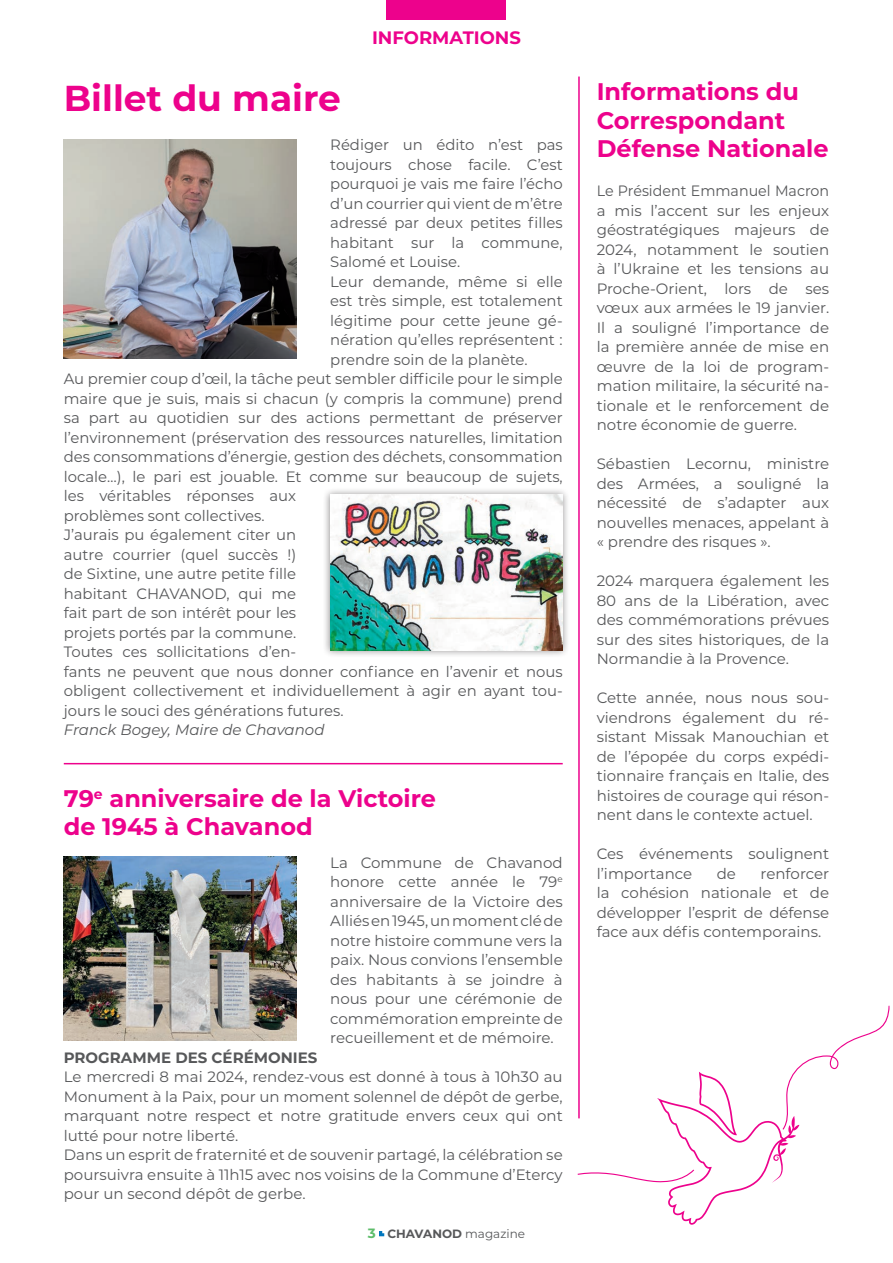
<style>
.page{position:relative;width:893px;height:1263px;background:#fff}
.page>*{position:absolute;margin:0;border:0;box-sizing:border-box;transform-origin:0 0}
.t1{font:700 36px "Montserrat";color:#ed028c}
.t2{font:700 24px/28.8px "Montserrat";color:#ed028c}
.t3{font:700 18px "Montserrat";color:#ed028c}
.t4{font:15px/19.5px "Montserrat";color:#57585a;text-align:justify}
.t5{font:15px/19.5px "Montserrat";color:#57585a;text-align:justify;scale:.95 1}
.t6{font:italic 15px "Montserrat";color:#57585a}
.t7{font:700 15px "Montserrat";color:#57585a}
.t8{font:700 12px "Montserrat";color:#57585a}
.s1{font-size:13.5px;color:#5ebd6b}
.s2{font-weight:400}
</style>
<div class="page">
<div style="left:323px;top:487px;width:247px;height:171px;background:#231f20;opacity:.5"></div>
<img style="left:330px;top:495px;width:233px;height:155px">
<img style="left:64px;top:140px;width:232px;height:219px">
<hr style="left:64px;top:763px;width:499px;height:1px;background:#ed028c">
<img style="left:64px;top:856px;width:232px;height:185px">
<hr style="left:578px;top:77px;width:2px;height:1041px;background:#ed028c">
<svg style="left:577px;top:1005px;width:313px;height:220px"></svg>
<div style="left:387px;top:0;width:119px;height:20px;background:#ed028c"></div>
<svg style="left:379px;top:1231px;width:5px;height:5px"></svg>
<p class="t3" style="left:372px;top:25px;width:150px">INFORMATIONS</p>
<h1 class="t1" style="left:64px;top:73px;width:279px">Billet du maire</h1>
<p class="t4" style="left:330px;top:135px;width:234px">Rédiger un édito n’est pas</p>
<p class="t4" style="left:330px;top:154px;width:234px">toujours chose facile. C’est</p>
<p class="t4" style="left:330px;top:174px;width:234px">pourquoi je vais me faire l’écho</p>
<p class="t4" style="left:330px;top:193px;width:234px">d’un courrier qui vient de m’être</p>
<p class="t4" style="left:330px;top:213px;width:234px">adressé par deux petites filles</p>
<p class="t4" style="left:330px;top:232px;width:234px">habitant sur la commune,</p>
<p class="t4" style="left:330px;top:252px;width:132px">Salomé et Louise.</p>
<p class="t4" style="left:330px;top:271px;width:234px">Leur demande, même si elle</p>
<p class="t4" style="left:330px;top:291px;width:234px">est très simple, est totalement</p>
<p class="t4" style="left:330px;top:310px;width:234px">légitime pour cette jeune gé-</p>
<p class="t4" style="left:330px;top:330px;width:234px">nération qu’elles représentent :</p>
<p class="t4" style="left:330px;top:349px;width:199px">prendre soin de la planète.</p>
<p class="t4" style="left:64px;top:369px;width:500px">Au premier coup d’œil, la tâche peut sembler difficile pour le simple</p>
<p class="t4" style="left:64px;top:388px;width:500px">maire que je suis, mais si chacun (y compris la commune) prend</p>
<p class="t4" style="left:64px;top:408px;width:500px">sa part au quotidien sur des actions permettant de préserver</p>
<p class="t4" style="left:64px;top:427px;width:500px">l’environnement (préservation des ressources naturelles, limitation</p>
<p class="t4" style="left:64px;top:447px;width:500px">des consommations d’énergie, gestion des déchets, consommation</p>
<p class="t4" style="left:64px;top:466px;width:500px">locale…), le pari est jouable. Et comme sur beaucoup de sujets,</p>
<p class="t4" style="left:64px;top:486px;width:234px">les véritables réponses aux</p>
<p class="t4" style="left:64px;top:505px;width:202px">problèmes sont collectives.</p>
<p class="t4" style="left:64px;top:525px;width:234px">J’aurais pu également citer un</p>
<p class="t4" style="left:64px;top:544px;width:234px">autre courrier (quel succès !)</p>
<p class="t4" style="left:64px;top:564px;width:234px">de Sixtine, une autre petite fille</p>
<p class="t4" style="left:64px;top:583px;width:234px">habitant CHAVANOD, qui me</p>
<p class="t4" style="left:64px;top:603px;width:234px">fait part de son intérêt pour les</p>
<p class="t4" style="left:64px;top:622px;width:234px">projets portés par la commune.</p>
<p class="t4" style="left:64px;top:642px;width:234px">Toutes ces sollicitations d’en-</p>
<p class="t4" style="left:64px;top:661px;width:500px">fants ne peuvent que nous donner confiance en l’avenir et nous</p>
<p class="t4" style="left:64px;top:681px;width:500px">obligent collectivement et individuellement à agir en ayant tou-</p>
<p class="t4" style="left:64px;top:700px;width:281px">jours le souci des générations futures.</p>
<p class="t6" style="left:64px;top:720px;width:262px">Franck Bogey, Maire de Chavanod</p>
<h2 class="t2" style="left:64px;top:782px;width:374px">79<sup>e</sup> anniversaire de la Victoire de 1945 à Chavanod</h2>
<p class="t4" style="left:330px;top:852px;width:234px">La Commune de Chavanod honore cette année le 79<sup>e </sup>anniversaire de la Victoire des Alliés en 1945, un moment clé de notre histoire commune vers la paix. Nous convions l’ensemble des habitants à se joindre à nous pour une cérémonie de commémoration empreinte de recueillement et de mémoire.</p>
<p class="t7" style="left:64px;top:1046px;width:255px">PROGRAMME DES CÉRÉMONIES</p>
<p class="t4" style="left:64px;top:1066px;width:500px;text-align:left">Le mercredi 8 mai 2024, rendez-vous est donné à tous à 10h30 au Monument à la Paix, pour un moment solennel de dépôt de gerbe, marquant notre respect et notre gratitude envers ceux qui ont lutté pour notre liberté.<br>Dans un esprit de fraternité et de souvenir partagé, la célébration se poursuivra ensuite à 11h15 avec nos voisins de la Commune d’Etercy pour un second dépôt de gerbe.</p>
<p class="t8" style="left:368px;top:1225px;width:159px"><span class="s1">3</span> CHAVANOD <span class="s2">magazine</span></p>
<h2 class="t2" style="left:597px;top:76px;width:233px">Informations du<br>Correspondant<br>Défense Nationale</h2>
<p class="t5" style="left:597px;top:181px;width:246px">Le Président Emmanuel Macron a mis l’accent sur les enjeux géostratégiques majeurs de 2024, notamment le soutien à l’Ukraine et les tensions au Proche-Orient, lors de ses vœux aux armées le 19 janvier.<br>Il a souligné l’importance de la première année de mise en œuvre de la loi de program&shy;mation militaire, la sécurité na&shy;tionale et le renforcement de notre économie de guerre.</p>
<p class="t4" style="left:597px;top:454px;width:234px">Sébastien Lecornu, ministre des Armées, a souligné la nécessité de s’adapter aux nouvelles menaces, appelant à « prendre des risques ».</p>
<p class="t4" style="left:597px;top:571px;width:234px">2024 marquera également les 80 ans de la Libération, avec des commémorations prévues sur des sites historiques, de la Normandie à la Provence.</p>
<p class="t4" style="left:597px;top:688px;width:234px">Cette année, nous nous sou&shy;viendrons également du ré&shy;sistant Missak Manouchian et de l’épopée du corps expédi&shy;tionnaire français en Italie, des histoires de courage qui réson&shy;nent dans le contexte actuel.</p>
<p class="t4" style="left:597px;top:844px;width:234px">Ces événements soulignent l’importance</p>
<p class="t4" style="left:597px;top:863px;width:234px;text-indent:164px">renforcer la cohésion nationale et de développer l’esprit de défense face aux défis contemporains.</p>
<p class="t4" style="left:717px;top:863px;width:21px">de</p>
</div>
